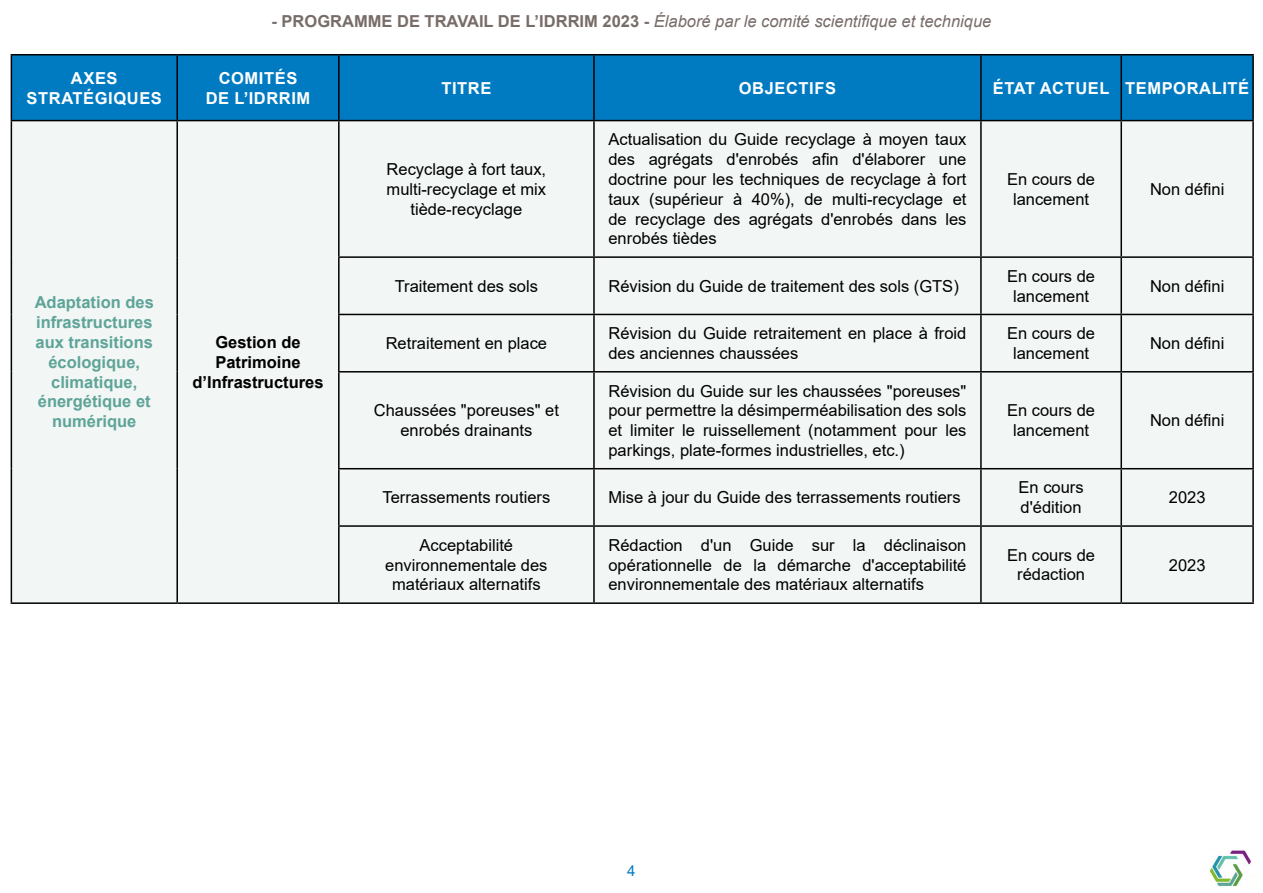
<style>
.page{position:relative;width:1263px;height:893px;background:#fff}
.page>*{position:absolute;margin:0;border:0;box-sizing:border-box;transform-origin:0 0}
.t1{font:16.5px/19.8px "Arial";color:#000;text-align:center}
.t2{font:700 16.5px/19.8px "Arial";color:#5ea498;text-align:center}
.t3{font:italic 16.5px "Arial";color:#776c68}
.t4{font:700 16.5px/19.8px "Arial";letter-spacing:.035em;color:#fff;text-align:center}
.t5{font:700 16.5px/19.8px "Arial";color:#000;text-align:center}
.t6{font:15px "Arial";color:#007bc2}
.s1{font-weight:700;font-style:normal}
</style>
<div class="page">
<img style="left:1209px;top:850px;width:43px;height:37px">
<div style="left:12px;top:56px;width:1240px;height:64px;background:#007bc2"></div>
<div style="left:12px;top:121px;width:1240px;height:481px;background:#f2f6f5"></div>
<hr style="left:11px;top:54px;width:166px;height:2px;background:#000">
<hr style="left:11px;top:56px;width:1px;height:64px;background:#000">
<hr style="left:177px;top:54px;width:162px;height:2px;background:#000">
<hr style="left:176px;top:56px;width:2px;height:64px;background:#000">
<hr style="left:339px;top:54px;width:255px;height:2px;background:#000">
<hr style="left:338px;top:56px;width:2px;height:64px;background:#000">
<hr style="left:594px;top:54px;width:387px;height:2px;background:#000">
<hr style="left:593px;top:56px;width:2px;height:64px;background:#000">
<hr style="left:981px;top:54px;width:140px;height:2px;background:#000">
<hr style="left:980px;top:56px;width:2px;height:64px;background:#000">
<hr style="left:1121px;top:54px;width:133px;height:2px;background:#000">
<hr style="left:1120px;top:56px;width:2px;height:64px;background:#000">
<hr style="left:1252px;top:56px;width:2px;height:64px;background:#000">
<hr style="left:11px;top:120px;width:166px;height:1px;background:#000">
<hr style="left:11px;top:121px;width:1px;height:136px;background:#000">
<hr style="left:177px;top:120px;width:162px;height:1px;background:#000">
<hr style="left:176px;top:121px;width:2px;height:136px;background:#000">
<hr style="left:339px;top:120px;width:255px;height:1px;background:#000">
<hr style="left:338px;top:121px;width:2px;height:135px;background:#000">
<hr style="left:594px;top:120px;width:387px;height:1px;background:#000">
<hr style="left:593px;top:121px;width:2px;height:135px;background:#000">
<hr style="left:981px;top:120px;width:140px;height:1px;background:#000">
<hr style="left:980px;top:121px;width:2px;height:135px;background:#000">
<hr style="left:1121px;top:120px;width:133px;height:1px;background:#000">
<hr style="left:1120px;top:121px;width:2px;height:135px;background:#000">
<hr style="left:1252px;top:121px;width:2px;height:135px;background:#000">
<hr style="left:11px;top:257px;width:1px;height:57px;background:#000">
<hr style="left:176px;top:257px;width:2px;height:57px;background:#000">
<hr style="left:338px;top:256px;width:256px;height:2px;background:#000">
<hr style="left:338px;top:258px;width:2px;height:56px;background:#000">
<hr style="left:594px;top:256px;width:387px;height:2px;background:#000">
<hr style="left:593px;top:258px;width:2px;height:56px;background:#000">
<hr style="left:981px;top:256px;width:140px;height:2px;background:#000">
<hr style="left:980px;top:258px;width:2px;height:56px;background:#000">
<hr style="left:1121px;top:256px;width:133px;height:2px;background:#000">
<hr style="left:1120px;top:258px;width:2px;height:56px;background:#000">
<hr style="left:1252px;top:258px;width:2px;height:56px;background:#000">
<hr style="left:11px;top:314px;width:1px;height:58px;background:#000">
<hr style="left:176px;top:314px;width:2px;height:58px;background:#000">
<hr style="left:338px;top:314px;width:256px;height:1px;background:#000">
<hr style="left:338px;top:315px;width:2px;height:56px;background:#000">
<hr style="left:594px;top:314px;width:387px;height:1px;background:#000">
<hr style="left:593px;top:315px;width:2px;height:56px;background:#000">
<hr style="left:981px;top:314px;width:140px;height:1px;background:#000">
<hr style="left:980px;top:315px;width:2px;height:56px;background:#000">
<hr style="left:1121px;top:314px;width:133px;height:1px;background:#000">
<hr style="left:1120px;top:315px;width:2px;height:56px;background:#000">
<hr style="left:1252px;top:315px;width:2px;height:56px;background:#000">
<hr style="left:11px;top:372px;width:1px;height:97px;background:#000">
<hr style="left:176px;top:372px;width:2px;height:97px;background:#000">
<hr style="left:338px;top:371px;width:256px;height:2px;background:#000">
<hr style="left:338px;top:373px;width:2px;height:95px;background:#000">
<hr style="left:594px;top:371px;width:387px;height:2px;background:#000">
<hr style="left:593px;top:373px;width:2px;height:95px;background:#000">
<hr style="left:981px;top:371px;width:140px;height:2px;background:#000">
<hr style="left:980px;top:373px;width:2px;height:95px;background:#000">
<hr style="left:1121px;top:371px;width:133px;height:2px;background:#000">
<hr style="left:1120px;top:373px;width:2px;height:95px;background:#000">
<hr style="left:1252px;top:373px;width:2px;height:95px;background:#000">
<hr style="left:11px;top:469px;width:1px;height:57px;background:#000">
<hr style="left:176px;top:469px;width:2px;height:57px;background:#000">
<hr style="left:338px;top:468px;width:256px;height:1px;background:#000">
<hr style="left:338px;top:469px;width:2px;height:56px;background:#000">
<hr style="left:594px;top:468px;width:387px;height:1px;background:#000">
<hr style="left:593px;top:469px;width:2px;height:56px;background:#000">
<hr style="left:981px;top:468px;width:140px;height:1px;background:#000">
<hr style="left:980px;top:469px;width:2px;height:56px;background:#000">
<hr style="left:1121px;top:468px;width:133px;height:1px;background:#000">
<hr style="left:1120px;top:469px;width:2px;height:56px;background:#000">
<hr style="left:1252px;top:469px;width:2px;height:56px;background:#000">
<hr style="left:11px;top:526px;width:1px;height:76px;background:#000">
<hr style="left:176px;top:526px;width:2px;height:76px;background:#000">
<hr style="left:338px;top:525px;width:256px;height:2px;background:#000">
<hr style="left:338px;top:527px;width:2px;height:75px;background:#000">
<hr style="left:594px;top:525px;width:387px;height:2px;background:#000">
<hr style="left:593px;top:527px;width:2px;height:75px;background:#000">
<hr style="left:981px;top:525px;width:140px;height:2px;background:#000">
<hr style="left:980px;top:527px;width:2px;height:75px;background:#000">
<hr style="left:1121px;top:525px;width:133px;height:2px;background:#000">
<hr style="left:1120px;top:527px;width:2px;height:75px;background:#000">
<hr style="left:1252px;top:527px;width:2px;height:75px;background:#000">
<hr style="left:11px;top:602px;width:166px;height:2px;background:#000">
<hr style="left:177px;top:602px;width:162px;height:2px;background:#000">
<hr style="left:339px;top:602px;width:255px;height:2px;background:#000">
<hr style="left:594px;top:602px;width:387px;height:2px;background:#000">
<hr style="left:981px;top:602px;width:140px;height:2px;background:#000">
<hr style="left:1121px;top:602px;width:133px;height:2px;background:#000">
<p class="t3" style="left:272px;top:11px;width:721px"><span class="s1">- PROGRAMME DE TRAVAIL DE L’IDRRIM 2023 -</span> Élaboré par le comité scientifique et technique</p>
<p class="t4" style="left:27px;top:68px;width:137px">AXES<br>STRATÉGIQUES</p>
<p class="t4" style="left:206px;top:68px;width:106px">COMITÉS<br>DE L’IDRRIM</p>
<p class="t2" style="left:35px;top:293px;width:121px">Adaptation des infrastructures aux transitions écologique, climatique, énergétique et numérique</p>
<p class="t5" style="left:192px;top:333px;width:133px">Gestion de<br>Patrimoine d’Infrastructures</p>
<p class="t4" style="left:441px;top:78px;width:51px">TITRE</p>
<p class="t4" style="left:739px;top:78px;width:99px">OBJECTIFS</p>
<p class="t4" style="left:993px;top:78px;width:258px">ÉTAT ACTUEL TEMPORALITÉ</p>
<p class="t1" style="left:387px;top:159px;width:161px">Recyclage à fort taux, multi-recyclage et mix tiède-recyclage</p>
<p class="t1" style="left:608px;top:130px;width:359px;text-align:justify">Actualisation du Guide recyclage à moyen taux des agrégats d'enrobés afin d'élaborer une doctrine pour les techniques de recyclage à fort taux (supérieur à 40%), de multi-recyclage et de recyclage des agrégats d'enrobés dans les enrobés tièdes</p>
<p class="t1" style="left:1007px;top:169px;width:90px">En cours de lancement</p>
<p class="t1" style="left:1150px;top:179px;width:76px">Non défini</p>
<p class="t1" style="left:395px;top:276px;width:145px">Traitement des sols</p>
<p class="t1" style="left:608px;top:276px;width:352px">Révision du Guide de traitement des sols (GTS)</p>
<p class="t1" style="left:1007px;top:266px;width:90px">En cours de lancement</p>
<p class="t1" style="left:1150px;top:276px;width:76px">Non défini</p>
<p class="t1" style="left:386px;top:333px;width:163px">Retraitement en place</p>
<p class="t1" style="left:608px;top:323px;width:359px;text-align:left">Révision du Guide retraitement en place à froid des anciennes chaussées</p>
<p class="t1" style="left:1007px;top:323px;width:90px">En cours de lancement</p>
<p class="t1" style="left:1150px;top:333px;width:76px">Non défini</p>
<p class="t1" style="left:374px;top:400px;width:187px">Chaussées "poreuses" et enrobés drainants</p>
<p class="t1" style="left:608px;top:381px;width:359px;text-align:justify">Révision du Guide sur les chaussées "poreuses" pour permettre la désimperméabilisation des sols et limiter le ruissellement (notamment pour les parkings, plate-formes industrielles, etc.)</p>
<p class="t1" style="left:1007px;top:400px;width:90px">En cours de lancement</p>
<p class="t1" style="left:1150px;top:410px;width:76px">Non défini</p>
<p class="t1" style="left:382px;top:488px;width:169px">Terrassements routiers</p>
<p class="t1" style="left:608px;top:488px;width:354px">Mise à jour du Guide des terrassements routiers</p>
<p class="t1" style="left:1018px;top:478px;width:67px;text-align:left">En cours d'édition</p>
<p class="t1" style="left:1169px;top:488px;width:38px">2023</p>
<p class="t1" style="left:385px;top:535px;width:164px">Acceptabilité environnementale des matériaux alternatifs</p>
<p class="t1" style="left:608px;top:535px;width:359px;text-align:justify">Rédaction d'un Guide sur la déclinaison opérationnelle de la démarche d'acceptabilité environnementale des matériaux alternatifs</p>
<p class="t1" style="left:1007px;top:545px;width:90px">En cours de rédaction</p>
<p class="t1" style="left:1169px;top:555px;width:38px">2023</p>
<p class="t6" style="left:627px;top:861px;width:10px">4</p>
</div>
